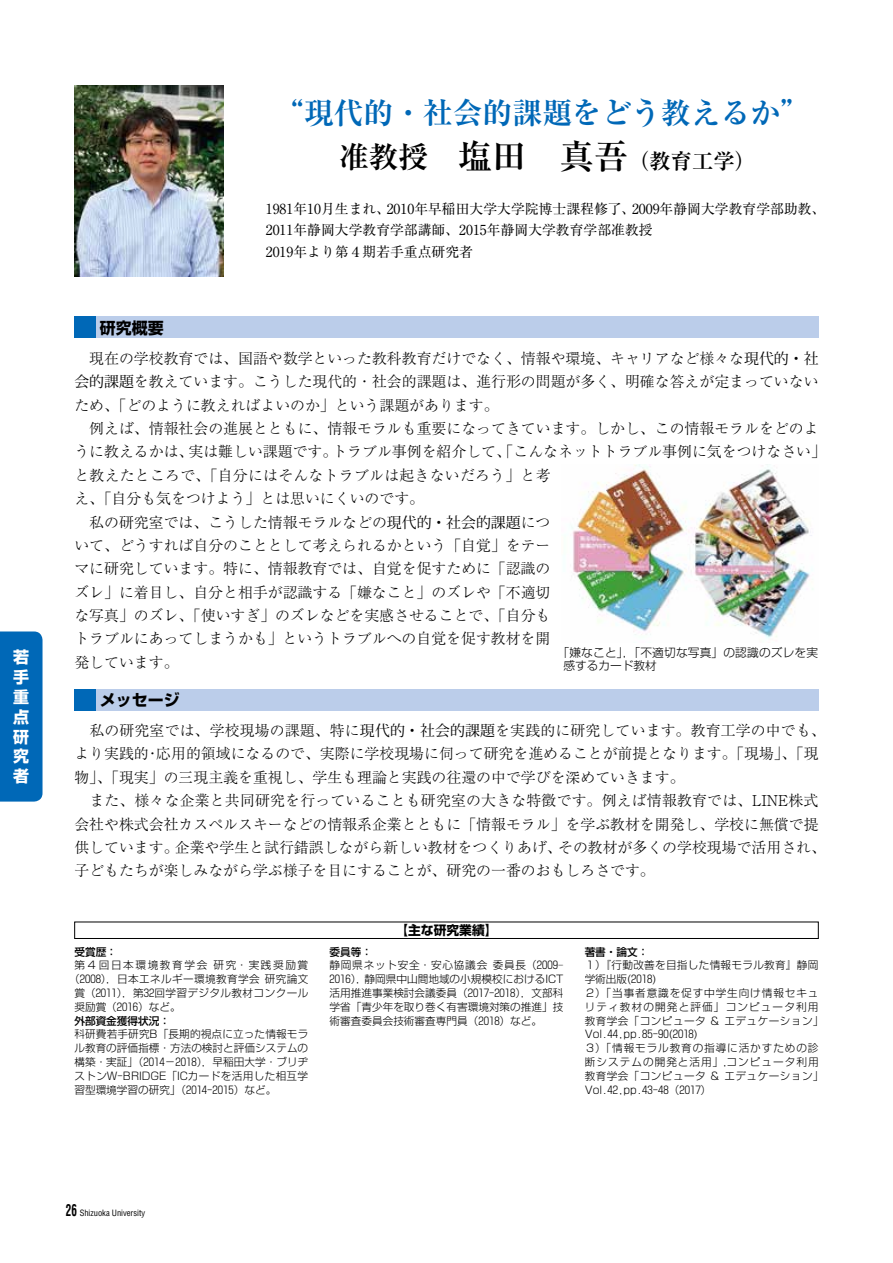
<style>
.page{position:relative;width:893px;height:1263px;background:#fff}
.page>*{position:absolute;margin:0;border:0;box-sizing:border-box;transform-origin:0 0}
.t1{font:700 29.7px "Ryumin Pro";color:#0068b7}
.t2{font:700 21.3px "Ryumin Pro";color:#000}
.t3{font:700 15.9px "Shin Go Pro";color:#000}
.t4{font:700 15.9px/20px "Shin Go Pro";color:#fff;text-align:justify}
.t5{font:300 14.85px/23.4px "Ryumin Pro";color:#000}
.t6{font:13.8px/21.3px "Ryumin Pro";color:#000}
.t7{font:700 12.75px "Shin Go Pro";color:#000}
.t8{font:300 11.7px/13.8px "Shin Go Pro";letter-spacing:.015em;color:#000}
.t9{font:300 10.65px/13.8px "Shin Go Pro";letter-spacing:.085em;color:#000}
.t10{font:300 10.65px/13.8px "Shin Go Pro";letter-spacing:.035em;color:#000;text-align:justify}
.t11{font:300 10.65px/13.8px "Shin Go Pro";color:#000}
.t12{font:500 10.65px "Shin Go Pro";color:#000}
.t13{font:300 10.65px "Shin Go Pro";letter-spacing:.15em;color:#000}
.t14{font:condensed 8.55px "Helvetica";letter-spacing:-.005em;color:#000}
.s1{font-size:29.7px}
.s2{font-size:34.05px}
.s3{font-family:"Koz Min Pro";font-weight:400}
.s4{font-weight:500}
.s5{font-weight:700;font-size:15.9px}
</style>
<div class="page">
<img style="left:74px;top:85px;width:149px;height:191px">
<img style="left:571px;top:464px;width:242px;height:175px">
<div style="left:74px;top:922px;width:745px;height:17px;border:1px solid #000"></div>
<div style="left:0;top:631px;width:43px;height:170px;background:#0068b7"></div>
<div style="left:74px;top:689px;width:745px;height:21px;background:#bbcdea"></div>
<div style="left:74px;top:317px;width:745px;height:21px;background:#bbcdea"></div>
<div style="left:74px;top:689px;width:22px;height:21px;background:#0068b7"></div>
<div style="left:74px;top:317px;width:22px;height:21px;background:#0068b7"></div>
<p class="t4" style="left:13px;top:645px;width:17px">若手重点研究者</p>
<h1 class="t1" style="left:274px;top:89px;width:537px">“現代的・社会的課題をどう教えるか”</h1>
<h2 class="t2" style="left:339px;top:144px;width:418px"><span class="s1">准教授　</span><span class="s2">塩田　真吾</span>（教育工学）</h2>
<p class="t3" style="left:100px;top:315px;width:65px">研究概要</p>
<p class="t6" style="left:266px;top:197px;width:561px">1981年10月生まれ、2010年早稲田大学大学院博士課程修了、2009年静岡大学教育学部助教、<br>2011年静岡大学教育学部講師、2015年静岡大学教育学部准教授<br>2019年より第４期若手重点研究者</p>
<p class="t5" style="left:74px;top:345px;width:753px">　現在の学校教育では、国語や数学といった教科教育だけでなく、情報や環境、キャリアなど様々な<span class="s3">現代的・社会的課題</span>を教えています。こうした現代的・社会的課題は、進行形の問題が多く、明確な答えが定まっていないため、「どのように教えればよいのか」という課題があります。<br>　例えば、情報社会の進展とともに、情報モラルも重要になってきています。しかし、この情報モラルをどのように教えるかは、実は難しい課題です。トラブル事例を紹介して、「こんなネットトラブル事例に気をつけなさい」と教えたところで、「自分にはそんなトラブルは起きないだろう」と考<br>え、「自分も気をつけよう」とは思いにくいのです。<br>　私の研究室では、こうした情報モラルなどの<span class="s3">現代的・社会的課題</span>につ<br>いて、どうすれば自分のこととして考えられるかという「自覚」をテー<br>マに研究しています。特に、情報教育では、自覚を促すために「認識の<br>ズレ」に着目し、自分と相手が認識する「嫌なこと」のズレや「不適切<br>な写真」のズレ、「使いすぎ」のズレなどを実感させることで、「自分も<br>トラブルにあってしまうかも」というトラブルへの自覚を促す教材を開<br>発しています。</p>
<p class="t8" style="left:563px;top:644px;width:256px;text-indent:-6px">「嫌なこと」，「不適切な写真」の認識のズレを実感するカード教材</p>
<p class="t3" style="left:100px;top:687px;width:81px">メッセージ</p>
<p class="t5" style="left:74px;top:717px;width:753px">　私の研究室では、学校現場の課題、特に<span class="s3">現代的・社会的課題</span>を実践的に研究しています。教育工学の中でも、より実践的・応用的領域になるので、実際に学校現場に伺って研究を進めることが前提となります。「現場」、「現物」、「現実」の三現主義を重視し、学生も理論と実践の往還の中で学びを深めていきます。<br>　また、様々な企業と共同研究を行っていることも研究室の大きな特徴です。例えば情報教育では、LINE株式会社や株式会社カスペルスキーなどの情報系企業とともに「情報モラル」を学ぶ教材を開発し、学校に無償で提供しています。企業や学生と試行錯誤しながら新しい教材をつくりあげ、その教材が多くの学校現場で活用され、子どもたちが楽しみながら学ぶ様子を目にすることが、研究の一番のおもしろさです。</p>
<p class="t12" style="left:74px;top:943px;width:44px">受賞歴：</p>
<p class="t13" style="left:74px;top:956px;width:235px">第４回日本環境教育学会 研究・実践奨励賞</p>
<p class="t10" style="left:69px;top:971px;width:241px">（2008），日本エネルギー環境教育学会 研究論文</p>
<p class="t10" style="left:74px;top:985px;width:235px">賞（2011），第32回学習デジタル教材コンクール</p>
<p class="t10" style="left:74px;top:998px;width:108px">奨励賞（2016）など。</p>
<p class="t12" style="left:74px;top:1012px;width:97px">外部資金獲得状況：</p>
<p class="t10" style="left:74px;top:1026px;width:235px">科研費若手研究B「長期的視点に立った情報モラル教育の評価指標・方法の検討と評価システムの構築・実証」（2014－2018），早稲田大学・ブリヂストンW-BRIDGE「ICカードを活用した相互学習型環境学習の研究」（2014-2015）など。</p>
<p class="t7" style="left:395px;top:920px;width:104px">【主な研究業績】</p>
<p class="t11" style="left:330px;top:943px;width:235px"><span class="s4">委員等：<br></span>静岡県ネット安全・安心協議会 委員長（2009<span class="s3">-<br></span>2016），静岡県中山間地域の小規模校におけるICT活用推進事業検討会議委員（2017-2018），文部科学省「青少年を取り巻く有害環境対策の推進」技術審査委員会技術審査専門員（2018）など。</p>
<p class="t12" style="left:585px;top:943px;width:65px">著書・論文：</p>
<p class="t9" style="left:585px;top:957px;width:241px">１）『行動改善を目指した情報モラル教育』静岡学術出版(2018)<br>２）「当事者意識を促す中学生向け情報セキュリティ教材の開発と評価」コンピュータ利用教育学会「コンピュータ &amp; エデュケーション」<br>Vol.44,pp.85-90(2018)<br>３）「情報モラル教育の指導に活かすための診断システムの開発と活用」,コンピュータ利用教育学会「コンピュータ &amp; エデュケーション」<br>Vol.42,pp.43-48（2017）</p>
<p class="t14" style="left:66px;top:1208px;width:81px"><span class="s5">26</span> Shizuoka University</p>
</div>
